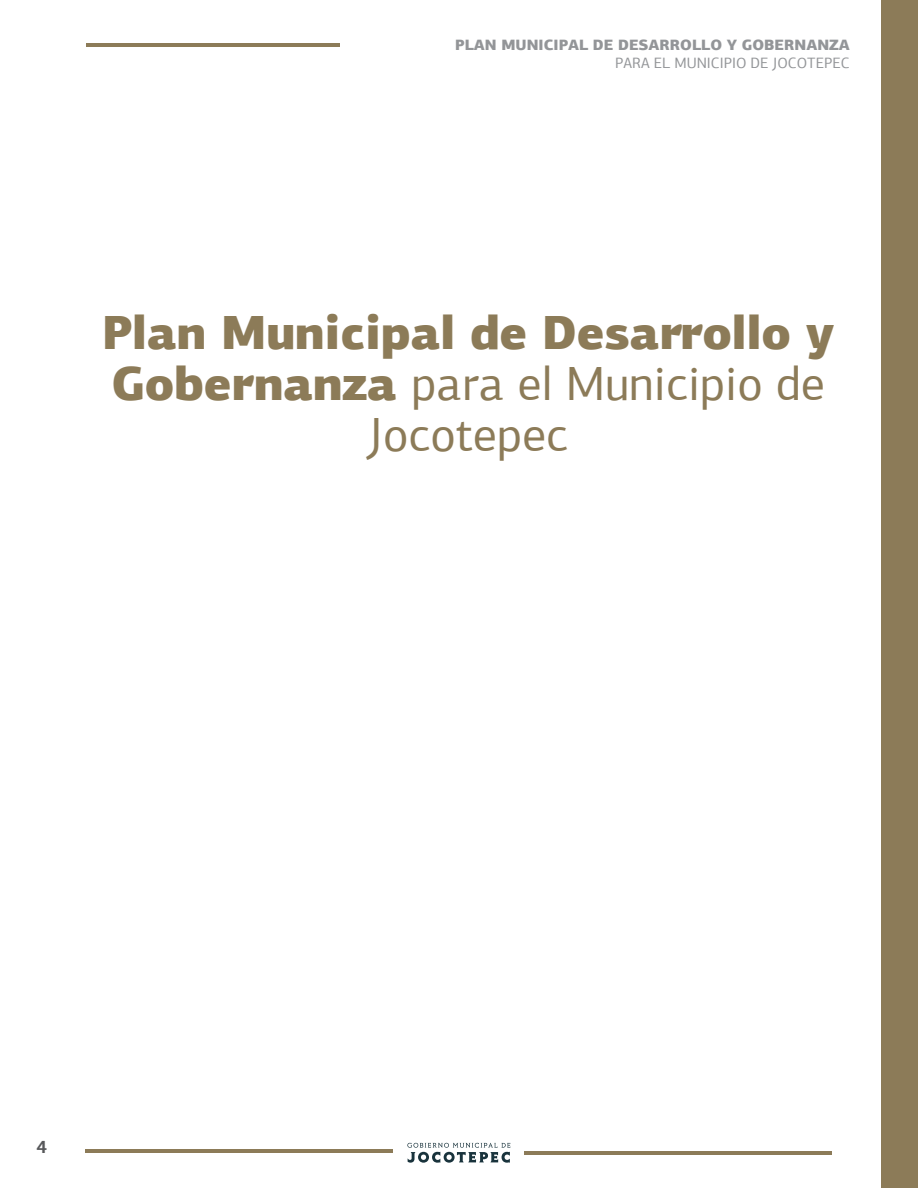
<style>
.page{position:relative;width:918px;height:1188px;background:#fff}
.page>*{position:absolute;margin:0;border:0;box-sizing:border-box;transform-origin:0 0}
.t1{font:900 48px/51px "PF Agora Sans Pro";color:#8c7b58;text-align:center}
.t2{font:700 18px "PF Agora Sans Pro";color:#57585a}
.t3{font:900 15px "PF Agora Sans Pro";color:#939598}
.t4{font:15px "PF Agora Sans Pro";color:#939598}
.s1{font-weight:400}
</style>
<div class="page">
<svg style="left:407px;top:1143px;width:103px;height:20px"></svg>
<hr style="left:525px;top:1151px;width:307px;height:4px;background:#8c7b58">
<hr style="left:86px;top:1149px;width:307px;height:4px;background:#8c7b58">
<div style="left:881px;top:0;width:37px;height:1188px;background:#8c7b58"></div>
<hr style="left:86px;top:43px;width:254px;height:4px;background:#8c7b58">
<p class="t3" style="left:455px;top:35px;width:396px">PLAN MUNICIPAL DE DESARROLLO Y GOBERNANZA</p>
<p class="t4" style="left:615px;top:54px;width:236px">PARA EL MUNICIPIO DE JOCOTEPEC</p>
<p class="t1" style="left:102px;top:307px;width:734px">Plan Municipal de Desarrollo y<br>Gobernanza <span class="s1">para el Municipio de<br>Jocotepec</span></p>
<p class="t2" style="left:36px;top:1135px;width:12px">4</p>
</div>
